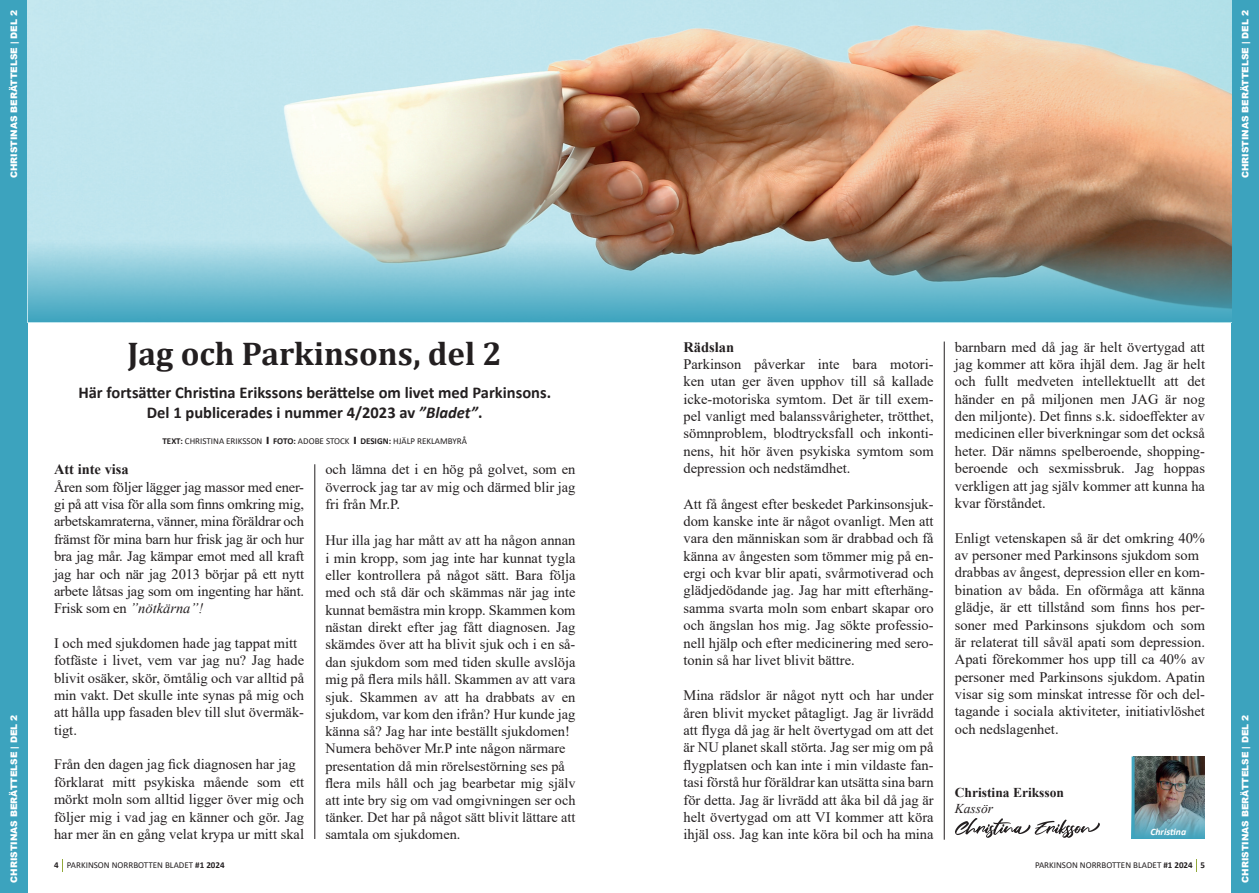
<style>
.page{position:relative;width:1259px;height:893px;background:#fff}
.page>*{position:absolute;margin:0;border:0;box-sizing:border-box;transform-origin:0 0}
.t1{font:700 33px "Cambria";color:#231f20}
.t2{font:700 16.5px/19.8px "Calibri";color:#231f20;text-align:center}
.t3{font:14.4px/17.4px "Times New Roman";color:#231f20;text-align:justify}
.t4{font:700 14.4px "Times New Roman";color:#231f20}
.t5{font:14.25px/17.1px "Times New Roman";color:#231f20}
.t6{font:700 13.5px "Times New Roman";color:#231f20}
.t7{font:italic 13.5px "Times New Roman";color:#231f20}
.t8{font:italic 700 9.75px "Calibri";color:#fff}
.t9{font:9px "Calibri";color:#231f20}
.t10{font:900 9px "Arial";color:#fff}
.s1{font-style:italic}
.s2{font-weight:700}
.s3{font-family:"Impact"}
</style>
<div class="page">
<div style="left:1231px;top:0;width:28px;height:893px;background:#3ca3be"></div>
<div style="left:0;top:0;width:28px;height:893px;background:#3ca3be"></div>
<hr style="left:314px;top:464px;width:1px;height:375px;background:#231f20">
<img style="left:1134px;top:756px;width:71px;height:45px">
<svg style="left:1134px;top:801px;width:71px;height:38px"></svg>
<hr style="left:1131px;top:756px;width:3px;height:83px;background:#3fa4be">
<hr style="left:944px;top:342px;width:1px;height:498px;background:#231f20">
<img style="left:28px;top:0;width:1203px;height:241px">
<svg style="left:28px;top:241px;width:1203px;height:81px"></svg>
<svg style="left:955px;top:818px;width:145px;height:20px"></svg>
<p class="t10" style="left:7px;top:178px;width:169px;rotate:-90deg">CHRISTINAS BERÄTTELSE | DEL 2</p>
<p class="t10" style="left:1238px;top:178px;width:169px;rotate:-90deg">CHRISTINAS BERÄTTELSE | DEL 2</p>
<p class="t10" style="left:7px;top:883px;width:169px;rotate:-90deg">CHRISTINAS BERÄTTELSE | DEL 2</p>
<h1 class="t1" style="left:127px;top:331px;width:376px">Jag och Parkinsons, del 2</h1>
<p class="t2" style="left:78px;top:383px;width:474px">Här fortsätter Christina Erikssons berättelse om livet med Parkinsons.<br>Del 1 publicerades i nummer 4/2023 av <span class="s1">”Bladet”</span>.</p>
<p class="t9" style="left:162px;top:434px;width:306px"><span class="s2">TEXT:</span> CHRISTINA ERIKSSON <span class="s3">I</span> <span class="s2">FOTO:</span> ADOBE STOCK <span class="s3">I</span> <span class="s2">DESIGN:</span> HJÄLP REKLAMBYRÅ</p>
<p class="t4" style="left:54px;top:459px;width:76px">Att inte visa</p>
<p class="t3" style="left:54px;top:478px;width:252px">Åren som följer lägger jag massor med ener&shy;gi på att visa för alla som finns omkring mig, arbetskamraterna, vänner, mina föräldrar och främst för mina barn hur frisk jag är och hur bra jag mår. Jag kämpar emot med all kraft jag har och när jag 2013 börjar på ett nytt arbete låtsas jag som om ingenting har hänt.<br>Frisk som en <span class="s1">”nötkärna”!</span></p>
<p class="t3" style="left:54px;top:634px;width:252px;text-align:left">I och med sjukdomen hade jag tappat mitt fotfäste i livet, vem var jag nu? Jag hade blivit osäker, skör, ömtålig och var alltid på min vakt. Det skulle inte synas på mig och att hålla upp fasaden blev till slut övermäk&shy;tigt.</p>
<p class="t3" style="left:54px;top:755px;width:252px;text-align:left">Från den dagen jag fick diagnosen har jag förklarat mitt psykiska mående som ett mörkt moln som alltid ligger över mig och följer mig i vad jag en känner och gör. Jag har mer än en gång velat krypa ur mitt skal</p>
<p class="t3" style="left:325px;top:460px;width:252px">och lämna det i en hög på golvet, som en överrock jag tar av mig och därmed blir jag fri från Mr.P.</p>
<p class="t3" style="left:325px;top:531px;width:252px">Hur illa jag har mått av att ha någon annan i min kropp, som jag inte har kunnat tygla eller kontrollera på något sätt. Bara följa med och stå där och skämmas när jag inte kunnat bemästra min kropp. Skammen kom nästan direkt efter jag fått diagnosen. Jag skämdes över att ha blivit sjuk och i en så&shy;dan sjukdom som med tiden skulle avslöja mig på flera mils håll. Skammen av att vara sjuk. Skammen av att ha drabbats av en sjukdom, var kom den ifrån? Hur kunde jag känna så? Jag har inte beställt sjukdomen!</p>
<p class="t5" style="left:325px;top:740px;width:252px">Numera behöver Mr.P inte någon närmare presentation då min rörelsestörning ses på flera mils håll och jag bearbetar mig själv att inte bry sig om vad omgivningen ser och tänker. Det har på något sätt blivit lättare att samtala om sjukdomen.</p>
<p class="t4" style="left:683px;top:336px;width:52px">Rädslan</p>
<p class="t3" style="left:683px;top:355px;width:252px">Parkinson påverkar inte bara motori&shy;ken utan ger även upphov till så kallade icke-motoriska symtom. Det är till exem&shy;pel vanligt med balanssvårigheter, trötthet, sömnproblem, blodtrycksfall och inkonti&shy;nens, hit hör även psykiska symtom som depression och nedstämdhet.</p>
<p class="t3" style="left:683px;top:495px;width:252px">Att få ångest efter beskedet Parkinsonsjuk&shy;dom kanske inte är något ovanligt. Men att vara den människan som är drabbad och få känna av ångesten som tömmer mig på en&shy;ergi och kvar blir apati, svårmotiverad och glädjedödande jag. Jag har mitt efterhäng&shy;samma svarta moln som enbart skapar oro och ängslan hos mig. Jag sökte professio&shy;nell hjälp och efter medicinering med sero&shy;tonin så har livet blivit bättre.</p>
<p class="t3" style="left:683px;top:686px;width:252px">Mina rädslor är något nytt och har under åren blivit mycket påtagligt. Jag är livrädd att flyga då jag är helt övertygad om att det är NU planet skall störta. Jag ser mig om på flygplatsen och kan inte i min vildaste fan&shy;tasi förstå hur föräldrar kan utsätta sina barn för detta. Jag är livrädd att åka bil då jag är helt övertygad om att VI kommer att köra ihjäl oss. Jag kan inte köra bil och ha mina</p>
<p class="t3" style="left:955px;top:338px;width:252px">barnbarn med då jag är helt övertygad att jag kommer att köra ihjäl dem. Jag är helt och fullt medveten intellektuellt att det händer en på miljonen men JAG är nog den miljonte). Det finns s.k. sidoeffekter av medicinen eller biverkningar som det också heter. Där nämns spelberoende, shopping&shy;beroende och sexmissbruk. Jag hoppas verkligen att jag själv kommer att kunna ha kvar förståndet.</p>
<p class="t3" style="left:955px;top:529px;width:252px;text-align:left">Enligt vetenskapen så är det omkring 40% av personer med Parkinsons sjukdom som drabbas av ångest, depression eller en kom&shy;bination av båda. En oförmåga att känna glädje, är ett tillstånd som finns hos per&shy;soner med Parkinsons sjukdom och som är relaterat till såväl apati som depression.<br>Apati förekommer hos upp till ca 40% av personer med Parkinsons sjukdom. Apatin visar sig som minskat intresse för och del&shy;tagande i sociala aktiviteter, initiativlöshet och nedslagenhet.</p>
<p class="t6" style="left:955px;top:783px;width:111px">Christina Eriksson</p>
<p class="t7" style="left:955px;top:799px;width:40px">Kassör</p>
<p class="t8" style="left:1150px;top:824px;width:37px">Christina</p>
<p class="t9" style="left:54px;top:859px;width:172px"><span class="s2">4</span> PARKINSON NORRBOTTEN BLADET <span class="s2">#1 2024</span></p>
<p class="t9" style="left:1035px;top:859px;width:171px">PARKINSON NORRBOTTEN BLADET <span class="s2">#1 2024 5</span></p>
<p class="t10" style="left:1238px;top:883px;width:169px;rotate:-90deg">CHRISTINAS BERÄTTELSE | DEL 2</p>
</div>
